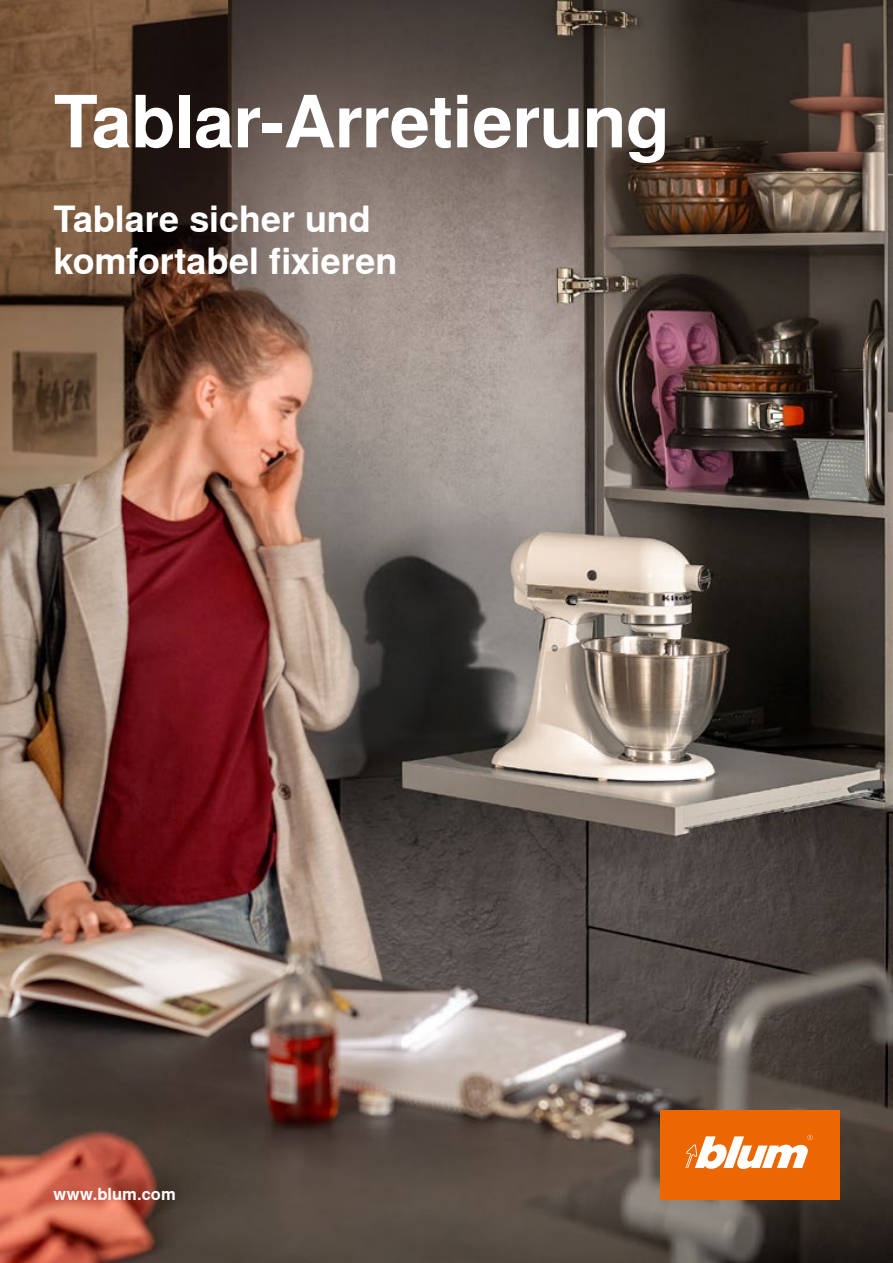
<style>
.page{position:relative;width:893px;height:1263px;background:#fff}
.page>*{position:absolute;margin:0;border:0;box-sizing:border-box;transform-origin:0 0}
._48_Title_A4_White_Bold{font:700 72px "Nimbus Sans Global";letter-spacing:-.01em;color:#fff}
._24_Subhead_A4_White_Bold{font:700 36px/42.2px "Nimbus Sans Global";color:#fff}
._11_Title_www_White_Bold{font:700 16.5px "Nimbus Sans Global";letter-spacing:.005em;color:#fff}
</style>
<div class="page">
<img style="left:0;top:0;width:893px;height:1263px">
<div style="left:660px;top:1110px;width:179px;height:90px;background:#ec6602"></div>
<svg style="left:685px;top:1135px;width:128px;height:34px"></svg>
<p class="_48_Title_A4_White_Bold" style="left:54px;top:80px;width:618px">Tablar-Arretierung</p>
<p class="_24_Subhead_A4_White_Bold" style="left:54px;top:198px;width:345px">Tablare sicher und komfortabel fixieren</p>
<p class="_11_Title_www_White_Bold" style="left:54px;top:1184px;width:124px">www.blum.com</p>
</div>
